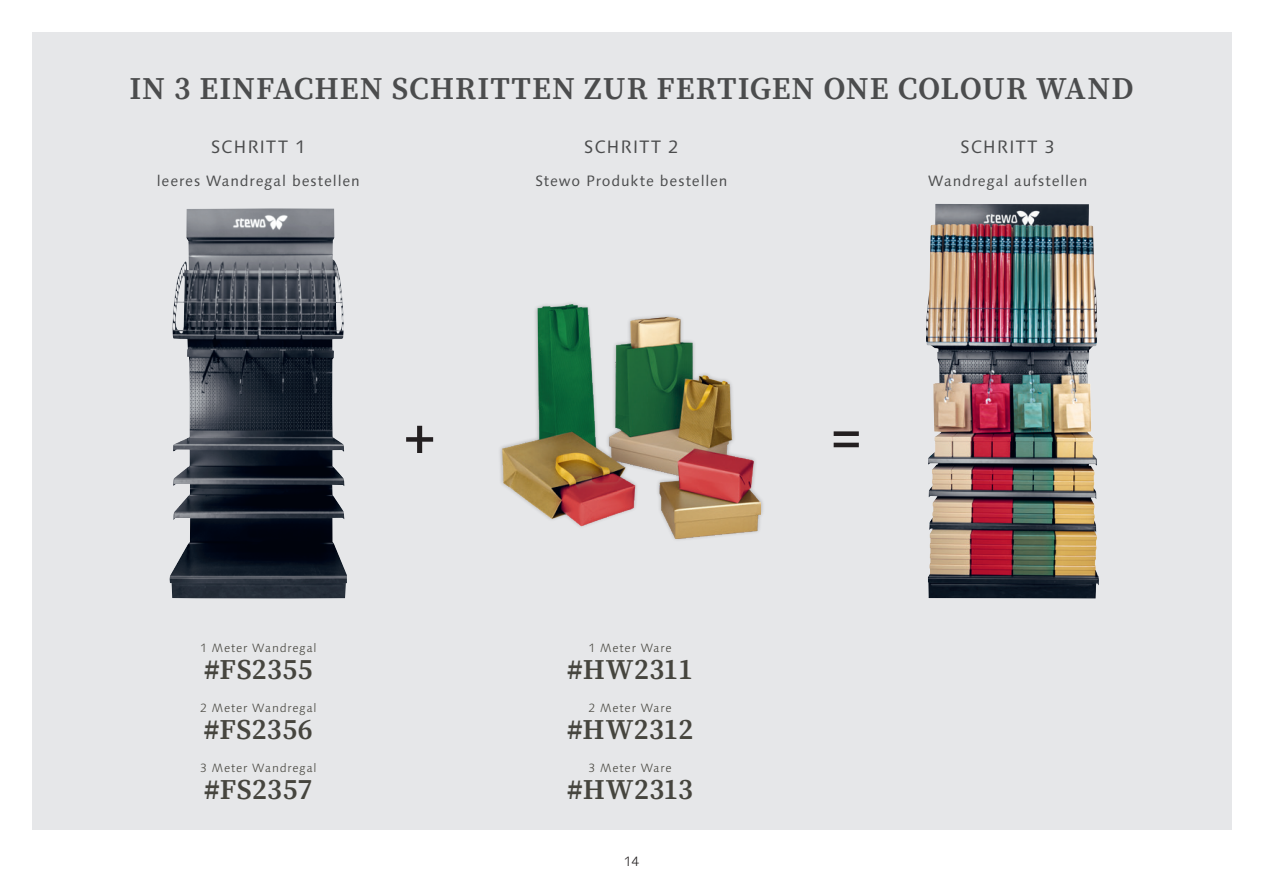
<style>
.page{position:relative;width:1263px;height:893px;background:#fff}
.page>*{position:absolute;margin:0;border:0;box-sizing:border-box;transform-origin:0 0}
.t1{font:500 54px "Linotype Syntax";color:#231f20}
.t2{font:600 31.5px "Source Serif Pro";letter-spacing:.03em;color:#4b4c4d}
.t3{font:600 28.5px "Source Serif Pro";letter-spacing:.015em;color:#46453e}
.t4{font:18px "Linotype Syntax";letter-spacing:.05em;color:#4b4c4d}
.t5{font:15px "Linotype Syntax";letter-spacing:.055em;color:#4b4c4d}
.t6{font:300 13.5px "Linotype Syntax";color:#231f20}
.t7{font:300 12px "Linotype Syntax";letter-spacing:.07em;color:#46453e}
</style>
<div class="page">
<div style="left:32px;top:32px;width:1199px;height:797px;background:#e6e7e9"></div>
<img style="left:170px;top:208px;width:177px;height:390px">
<img style="left:502px;top:305px;width:259px;height:233px">
<img style="left:926px;top:204px;width:173px;height:394px">
<h2 class="t2" style="left:129px;top:67px;width:1006px">IN 3 EINFACHEN SCHRITTEN ZUR FERTIGEN ONE COLOUR WAND</h2>
<h3 class="t4" style="left:211px;top:136px;width:96px">SCHRITT 1</h3>
<p class="t5" style="left:157px;top:172px;width:205px">leeres Wandregal bestellen</p>
<h3 class="t4" style="left:584px;top:136px;width:96px">SCHRITT 2</h3>
<p class="t5" style="left:535px;top:172px;width:194px">Stewo Produkte bestellen</p>
<h3 class="t4" style="left:961px;top:136px;width:96px">SCHRITT 3</h3>
<p class="t5" style="left:928px;top:172px;width:161px">Wandregal aufstellen</p>
<h1 class="t1" style="left:404px;top:402px;width:33px">+</h1>
<h1 class="t1" style="left:830px;top:402px;width:33px">=</h1>
<p class="t7" style="left:200px;top:641px;width:118px">1 Meter Wandregal</p>
<h3 class="t3" style="left:204px;top:650px;width:110px">#FS2355</h3>
<p class="t7" style="left:588px;top:641px;width:85px">1 Meter Ware</p>
<h3 class="t3" style="left:567px;top:650px;width:127px">#HW2311</h3>
<p class="t7" style="left:200px;top:701px;width:118px">2 Meter Wandregal</p>
<h3 class="t3" style="left:204px;top:710px;width:110px">#FS2356</h3>
<p class="t7" style="left:588px;top:701px;width:85px">2 Meter Ware</p>
<h3 class="t3" style="left:567px;top:710px;width:128px">#HW2312</h3>
<p class="t7" style="left:200px;top:761px;width:118px">3 Meter Wandregal</p>
<h3 class="t3" style="left:204px;top:770px;width:110px">#FS2357</h3>
<p class="t7" style="left:588px;top:761px;width:85px">3 Meter Ware</p>
<h3 class="t3" style="left:567px;top:770px;width:127px">#HW2313</h3>
<p class="t6" style="left:624px;top:853px;width:17px">14</p>
</div>
